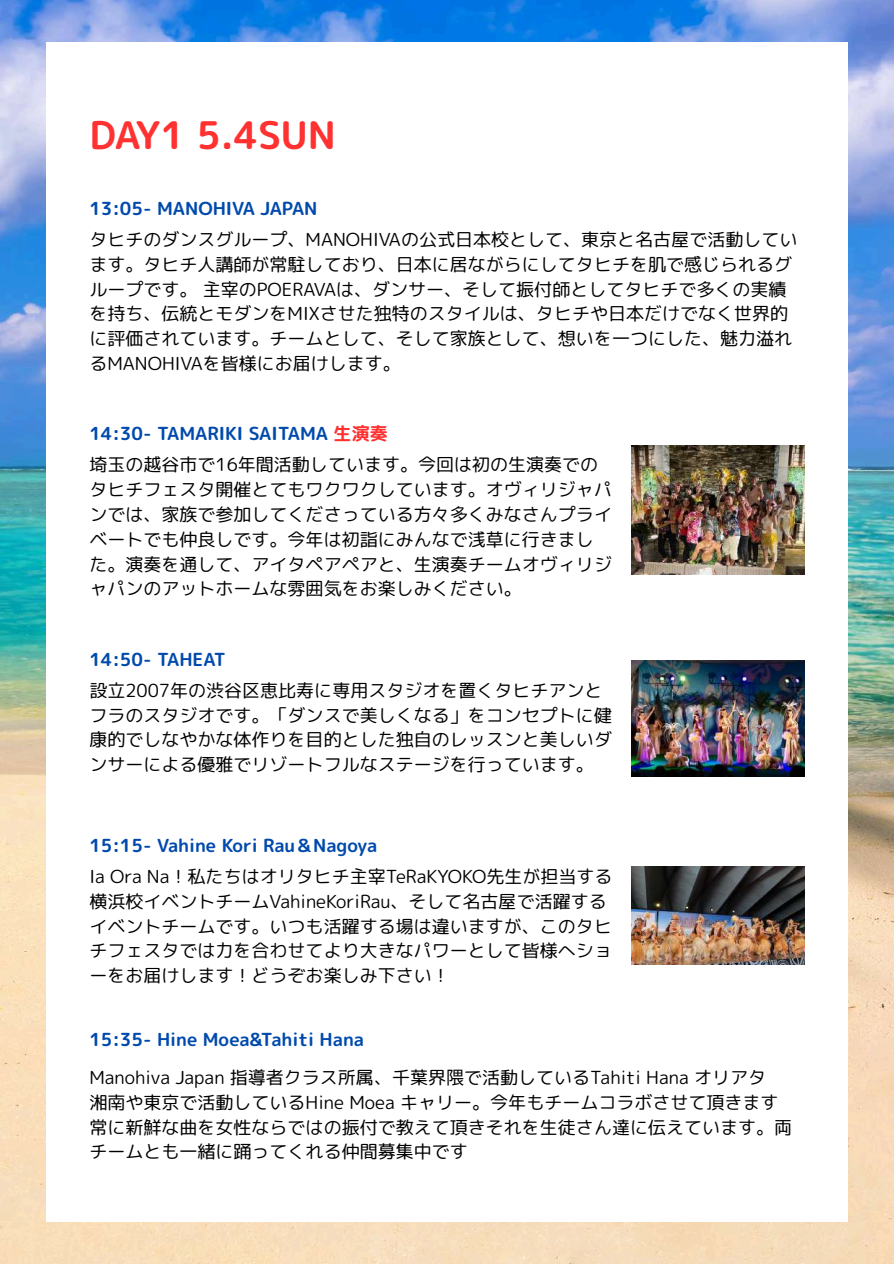
<style>
.page{position:relative;width:894px;height:1264px;background:#fff}
.page>*{position:absolute;margin:0;border:0;box-sizing:border-box;transform-origin:0 0}
.t1{font:38.1px "rounded mplus 1 p bold";letter-spacing:-.005em;color:#ff3131}
.t2{font:18px/24.8px "rounded mplus 1 p regular";color:#000}
.t3{font:18px "rounded mplus 1 p bold";color:#004aad}
.s1{color:#ff3131}
.s2{font-family:"Noto Sans CJ Ksc"}
</style>
<div class="page">
<img style="left:0;top:0;width:893px;height:1263px">
<div style="left:46px;top:42px;width:801px;height:1179px;background:#fff"></div>
<img style="left:631px;top:445px;width:173px;height:130px">
<img style="left:631px;top:660px;width:173px;height:116px">
<img style="left:631px;top:866px;width:173px;height:98px">
<h1 class="t1" style="left:89px;top:108px;width:248px">DAY1 5.4SUN</h1>
<p class="t3" style="left:89px;top:196px;width:229px">13:05- MANOHIVA JAPAN</p>
<p class="t2" style="left:89px;top:227px;width:709px">タヒチのダンスグループ、MANOHIVAの公式日本校として、東京と名古屋で活動しています。タヒチ人講師が常駐しており、日本に居ながらにしてタヒチを肌で感じられるグループです。主宰のPOERAVAは、ダンサー、そして振付師としてタヒチで多くの実績を持ち、伝統とモダンをMIXさせた独特のスタイルは、タヒチや日本だけでなく世界的に評価されています。チームとして、そして家族として、想いを一つにした、魅力溢れるMANOHIVAを皆様にお届けします。</p>
<p class="t3" style="left:89px;top:421px;width:300px">14:30- TAMARIKI SAITAMA <span class="s1">生演奏</span></p>
<p class="t2" style="left:89px;top:452px;width:524px">埼玉の越谷市で16年間活動しています。今回は初の生演奏でのタヒチフェスタ開催とてもワクワクしています。オヴィリジャパンでは、家族で参加してくださっている方々多くみなさんプライベートでも仲良しです。今年は初詣にみんなで浅草に行きました。演奏を通して、アイタペアペアと、生演奏チームオヴィリジャパンのアットホームな雰囲気をお楽しみください。</p>
<p class="t3" style="left:89px;top:646px;width:138px">14:50- TAHEAT</p>
<p class="t2" style="left:89px;top:677px;width:524px">設立2007年の渋谷区恵比寿に専用スタジオを置くタヒチアンとフラのスタジオです。「ダンスで美しくなる」をコンセプトに健康的でしなやかな体作りを目的とした独自のレッスンと美しいダンサーによる優雅でリゾートフルなステージを行っています。</p>
<p class="t3" style="left:89px;top:832px;width:289px">15:15- Vahine Kori Rau＆Nagoya</p>
<p class="t2" style="left:89px;top:863px;width:524px">Ia Ora Na！私たちはオリタヒチ主宰TeRaKYOKO先生が担当する横浜校イベントチームVahineKoriRau、そして名古屋で活躍するイベントチームです。いつも活躍する場は違いますが、このタヒチフェスタでは力を合わせてより大きなパワーとして皆様へショーをお届けします！どうぞお楽しみ下さい！</p>
<p class="t3" style="left:89px;top:1027px;width:276px">15:35- Hine Moea&amp;Tahiti Hana</p>
<p class="t2" style="left:89px;top:1064px;width:704px">Manohiva Japan 指導者クラス所属、千葉界<span class="s2">隈</span>で活動しているTahiti Hana オリアタ<br>湘南や東京で活動しているHine Moea キャリー。今年もチームコラボさせて頂きます常に新鮮な曲を女性ならではの振付で教えて頂きそれを生徒さん達に伝えています。両チームとも一緒に踊ってくれる仲間募集中です</p>
</div>
